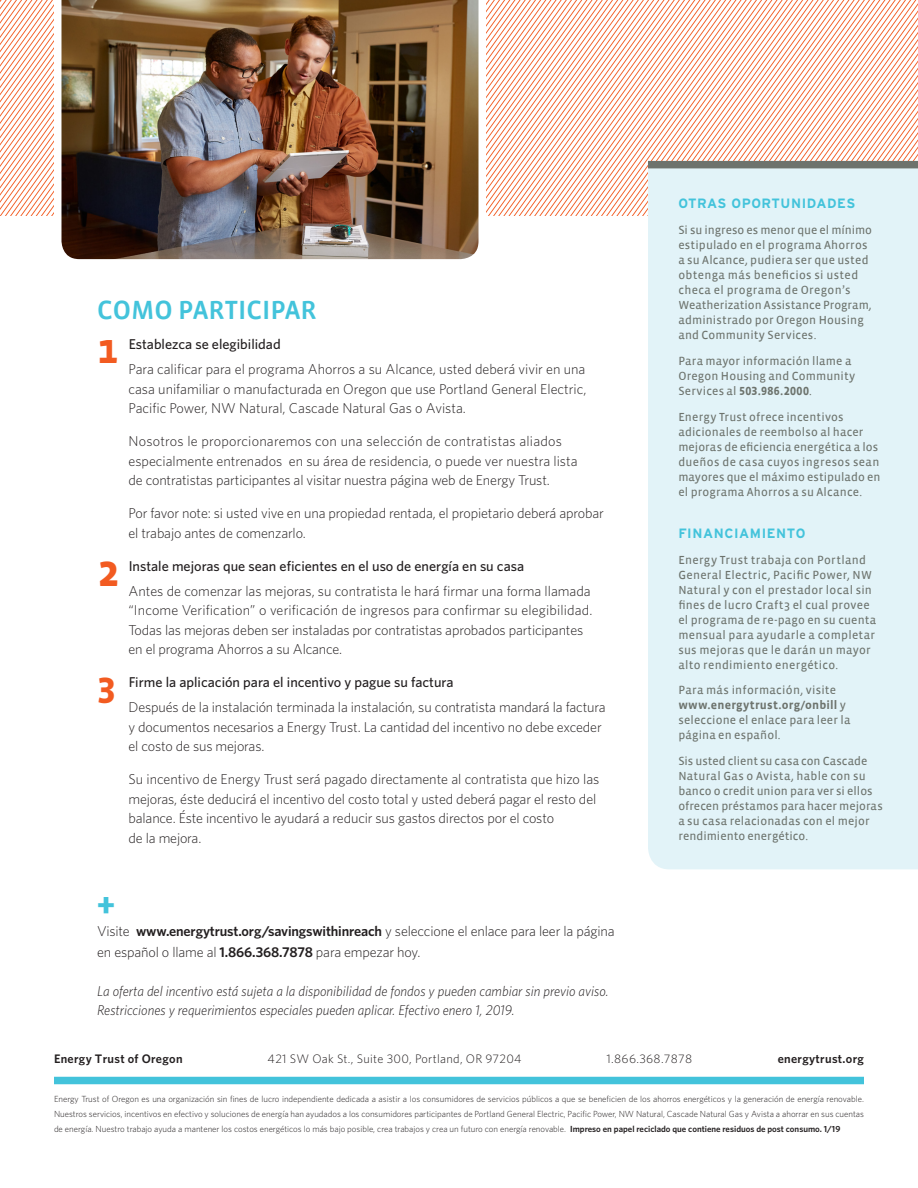
<style>
.page{position:relative;width:918px;height:1188px;background:#fff}
.page>*{position:absolute;margin:0;border:0;box-sizing:border-box;transform-origin:0 0}
.body___numbered_list{font:700 45px "Vista Sans";color:#f25b21}
.body___numbered_list-2{font:700 42px "Vista Sans";color:#f25b21}
.body___numbered_list-3{font:700 37.5px "Vista Sans";color:#f25b21}
.t1{font:900 36px "Vista Sans";color:#43c3db}
.headline_2___18_21{font:27px "Vista Sans Med";color:#43c3db}
.body___numbered_list-4{font:300 14.25px/19.5px "Whitney";letter-spacing:-.01em;color:#231f20}
.fine_print{font:italic 300 14.25px/19.5px "Whitney";color:#231f20}
.body___numbered_list-5{font:500 14.25px "Whitney";color:#231f20}
.body{font:300 14.25px/21px "Whitney";letter-spacing:-.01em;color:#231f20}
.headline_2___18_21-2{font:700 13.5px "Interstate";letter-spacing:.04em;color:#43c3db}
.t2{font:300 12.3px "Whitney";letter-spacing:.025em;color:#231f20}
.t3{font:600 12.3px "Whitney";letter-spacing:.025em;color:#231f20}
.caption_right{font:12px/15px "Vista Sans Reg";letter-spacing:.015em;color:#6d736d}
.fine_print-2{font:300 8.85px/15px "Whitney";color:#231f20;text-align:justify}
.s1{font-weight:600}
.s2{font-family:"Vista Sans Alt";font-weight:700}
.s3{font-family:"Vista Sans";font-weight:700}
</style>
<div class="page">
<img style="left:0;top:0;width:918px;height:216px">
<div style="left:54px;top:1077px;width:810px;height:7px;background:#43c3db"></div>
<img style="left:54px;top:0;width:432px;height:260px">
<div style="left:648px;top:168px;width:270px;height:701px;background:#e2f3f8"></div>
<div style="left:648px;top:161px;width:270px;height:7px;background:#6d736d"></div>
<p class="headline_2___18_21" style="left:97px;top:296px;width:221px">COMO PARTICIPAR</p>
<p class="body___numbered_list-2" style="left:97px;top:327px;width:22px">1</p>
<p class="body___numbered_list-5" style="left:129px;top:335px;width:154px">Establezca se elegibilidad</p>
<p class="body___numbered_list-4" style="left:129px;top:359px;width:459px;text-align:justify">Para calificar para el programa Ahorros a su Alcance, usted deberá vivir en una casa unifamiliar o manufacturada en Oregon que use Portland General Electric, Pacific Power, NW Natural, Cascade Natural Gas o Avista.</p>
<p class="body___numbered_list-4" style="left:129px;top:431px;width:451px">Nosotros le proporcionaremos con una selección de contratistas aliados especialmente entrenados en su área de residencia, o puede ver nuestra lista de contratistas participantes al visitar nuestra página web de Energy Trust.</p>
<p class="body___numbered_list-4" style="left:129px;top:503px;width:477px">Por favor note: si usted vive en una propiedad rentada, el propietario deberá aprobar el trabajo antes de comenzarlo.</p>
<p class="body___numbered_list" style="left:97px;top:548px;width:24px">2</p>
<p class="body___numbered_list-5" style="left:129px;top:556px;width:397px">Instale mejoras que sean eficientes en el uso de energía en su casa</p>
<p class="body___numbered_list-4" style="left:129px;top:581px;width:465px">Antes de comenzar las mejoras, su contratista le hará firmar una forma llamada “Income Verification” o verificación de ingresos para confirmar su elegibilidad.<br>Todas las mejoras deben ser instaladas por contratistas aprobados participantes en el programa Ahorros a su Alcance.</p>
<p class="body___numbered_list-3" style="left:97px;top:666px;width:20px">3</p>
<p class="body___numbered_list-5" style="left:129px;top:673px;width:326px">Firme la aplicación para el incentivo y pague su factura</p>
<p class="body___numbered_list-4" style="left:129px;top:697px;width:479px">Después de la instalación terminada la instalación, su contratista mandará la factura y documentos necesarios a Energy Trust. La cantidad del incentivo no debe exceder el costo de sus mejoras.</p>
<p class="body___numbered_list-4" style="left:129px;top:769px;width:472px">Su incentivo de Energy Trust será pagado directamente al contratista que hizo las mejoras, éste deducirá el incentivo del costo total y usted deberá pagar el resto del balance. Éste incentivo le ayudará a reducir sus gastos directos por el costo<br>de la mejora.</p>
<p class="t1" style="left:97px;top:884px;width:19px">+</p>
<p class="body" style="left:97px;top:920px;width:519px">Visite <span class="s1">www.energytrust.org/savingswithinreach</span> y seleccione el enlace para leer la página en español o llame al <span class="s1">1.866.368.7878</span> para empezar hoy.</p>
<p class="fine_print" style="left:97px;top:980px;width:513px">La oferta del incentivo está sujeta a la disponibilidad de fondos y pueden cambiar sin previo aviso.<br>Restricciones y requerimientos especiales pueden aplicar. Efectivo enero 1, 2019.</p>
<p class="headline_2___18_21-2" style="left:678px;top:195px;width:178px">OTRAS OPORTUNIDADES</p>
<p class="caption_right" style="left:678px;top:223px;width:195px">Si su ingreso es menor que el mínimo estipulado en el programa Ahorros a su Alcance, pudiera ser que usted obtenga más beneficios si usted checa el programa de Oregon’s<br>Weatherization Assistance Program, administrado por Oregon Housing and Community Services.</p>
<p class="caption_right" style="left:678px;top:353px;width:178px">Para mayor información llame a<br>Oregon Housing and Community<br>Services al <span class="s2">503.986.2000</span>.</p>
<p class="caption_right" style="left:678px;top:409px;width:204px">Energy Trust ofrece incentivos adicionales de reembolso al hacer mejoras de eficiencia energética a los dueños de casa cuyos ingresos sean mayores que el máximo estipulado en el programa Ahorros a su Alcance.</p>
<p class="headline_2___18_21-2" style="left:678px;top:525px;width:129px">FINANCIAMIENTO</p>
<p class="caption_right" style="left:678px;top:552px;width:200px">Energy Trust trabaja con Portland General Electric, Pacific Power, NW Natural y con el prestador local sin fines de lucro Craft3 el cual provee el programa de re-pago en su cuenta mensual para ayudarle a completar sus mejoras que le darán un mayor alto rendimiento energético.</p>
<p class="caption_right" style="left:678px;top:683px;width:174px">Para más información, visite <span class="s3">www.energytrust.org/onbill</span> y seleccione el enlace para leer la página en español.</p>
<p class="caption_right" style="left:678px;top:754px;width:206px">Sis usted client su casa con Cascade Natural Gas o Avista, hable con su banco o credit union para ver si ellos ofrecen préstamos para hacer mejoras a su casa relacionadas con el mejor rendimiento energético.</p>
<p class="t3" style="left:54px;top:1050px;width:130px">Energy Trust of Oregon</p>
<p class="t2" style="left:268px;top:1050px;width:255px">421 SW Oak St., Suite 300, Portland, OR 97204</p>
<p class="t2" style="left:607px;top:1050px;width:87px">1.866.368.7878</p>
<p class="t3" style="left:778px;top:1050px;width:88px">energytrust.org</p>
<p class="fine_print-2" style="left:54px;top:1091px;width:812px">Energy Trust of Oregon es una organización sin fines de lucro independiente dedicada a asistir a los consumidores de servicios públicos a que se beneficien de los ahorros energéticos y la generación de energía renovable.<br>Nuestros servicios, incentivos en efectivo y soluciones de energía han ayudados a los consumidores participantes de Portland General Electric, Pacific Power, NW Natural, Cascade Natural Gas y Avista a ahorrar en sus cuentas de energía. Nuestro trabajo ayuda a mantener los costos energéticos lo más bajo posible, crea trabajos y crea un futuro con energía renovable. <span class="s1">Impreso en papel reciclado que contiene residuos de post consumo. 1/19</span></p>
</div>
